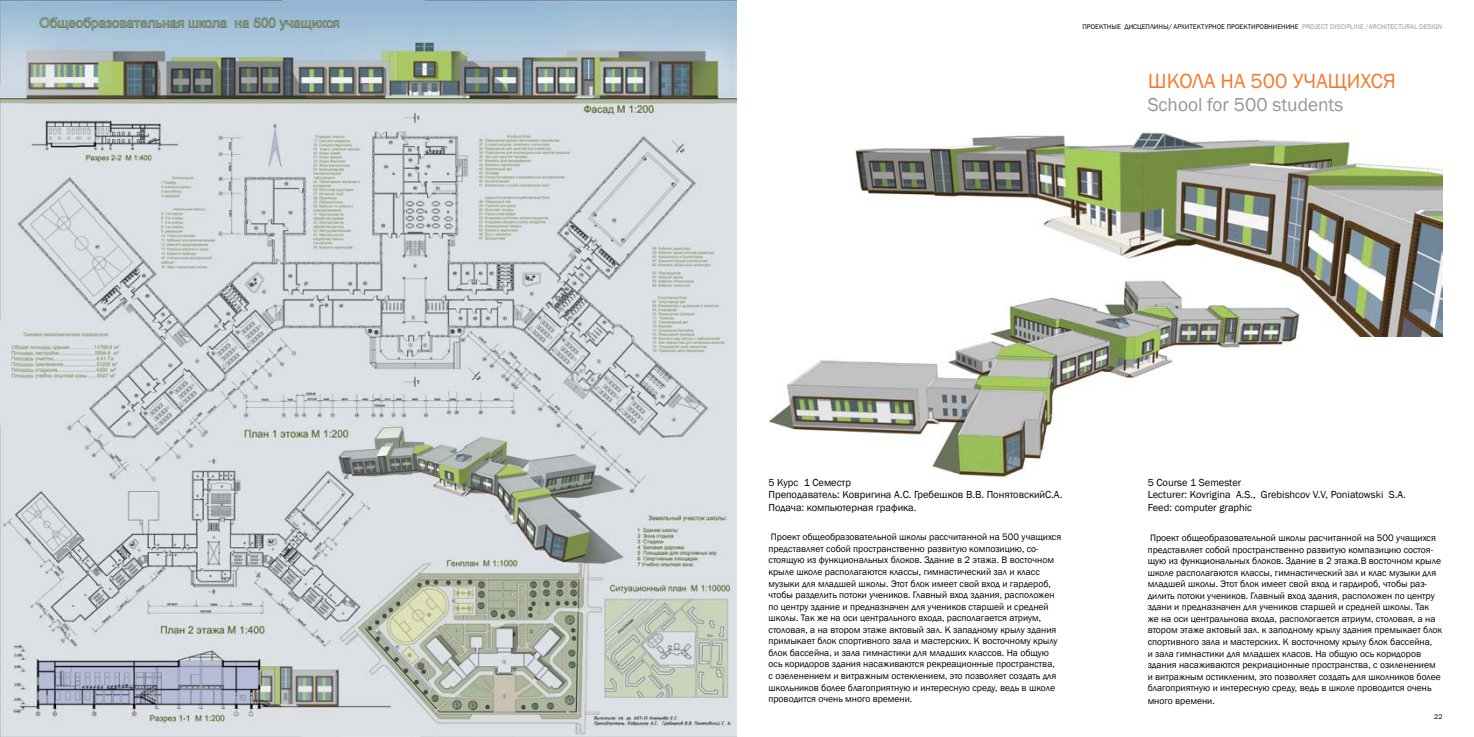
<style>
.page{position:relative;width:1474px;height:737px;background:#fff}
.page>*{position:absolute;margin:0;border:0;box-sizing:border-box;transform-origin:0 0}
.t1{font:21px "Franklin Gothic";color:#f47a31}
.t2{font:19.25px "Franklin Gothic";color:#949699}
.t3{font:10.5px/12.6px "Franklin Gothic";color:#000}
.t4{font:9.62px/11.5px "Franklin Gothic";color:#000}
.t5{font:7px "Franklin Gothic";color:#000}
.t6{font:7px "Franklin Gothic";color:#949699}
.s1{font-style:inherit}
</style>
<div class="page">
<img style="left:0;top:0;width:736px;height:736px">
<img style="left:854px;top:132px;width:588px;height:204px">
<img style="left:768px;top:278px;width:532px;height:200px">
<p class="t5" style="left:1082px;top:23px;width:10px">Проектные</p>
<p class="t5" style="left:1124px;top:23px;width:23px">дисцеплины</p>
<p class="t5" style="left:1168px;top:23px;width:10px">/ архитектурное</p>
<p class="t5" style="left:1226px;top:23px;width:6px">проектировниенине</p>
<p class="t6" style="left:1301px;top:23px;width:9px">Project</p>
<p class="t6" style="left:1330px;top:23px;width:5px">discipline</p>
<p class="t6" style="left:1365px;top:23px;width:8px"><span class="s1">/</span>architectural</p>
<p class="t6" style="left:1419px;top:23px;width:5px">design</p>
<h1 class="t1" style="left:1147px;top:68px;width:32px">школа</h1>
<h1 class="t1" style="left:1220px;top:68px;width:139px">на 500 учащихся</h1>
<h2 class="t2" style="left:1147px;top:92px;width:197px">School for 500 students</h2>
<p class="t3" style="left:768px;top:476px;width:295px">5 Курс 1 Семестр<br>Преподаватель: Ковригина А.С. Гребешков В.В. ПонятовскийС.А.<br>Подача: компьютерная графика.</p>
<p class="t4" style="left:768px;top:531px;width:294px">Проект общеобразовательной школы рассчитанной на 500 учащихся представляет собой пространственно развитую композицию, со&shy;стоящую из функциональных блоков. Здание в 2 этажа. В восточном крыле школе располагаются классы, гимнастический зал и класс музыки для младшей школы. Этот блок имеет свой вход и гардероб, чтобы разделить потоки учеников. Главный вход здания, расположен по центру здание и предназначен для учеников старшей и средней школы. Так же на оси центрального входа, располагается атриум, столовая, а на втором этаже актовый зал. К западному крылу здания примыкает блок спортивного зала и мастерских. К восточному крылу блок бассейна, и зала гимнастики для младших классов. На общую ось коридоров здания насаживаются рекреационные пространства, с озеленением и витражным остеклением, это позволяет создать для школьников более благоприятную и интересную среду, ведь в школе проводится очень много времени.</p>
<p class="t3" style="left:1147px;top:476px;width:259px">5 Course 1 Semester<br>Lecturer: Kovrigina A.S., Grebishcov V.V, Poniatowski S.A.<br>Feed: computer graphic</p>
<p class="t4" style="left:1147px;top:532px;width:296px">Проект общеобразовательной школы расчитанной на 500 учащихся представляет собой пространственно развитую компазицию состоя&shy;щую из функциональных блоков. Здание в 2 этажа.В восточном крыле школе располагаются классы, гимнастический зал и клас музыки для младшей школы. Этот блок имеет свой вход и гардироб, чтобы раз&shy;дилить потоки учеников. Главный вход здания, расположен по центру здани и предназначен для учеников старшей и средней школы. Так же на оси центральнова входа, распологается атриум, столовая, а на втором этаже актовый зал. к заподному крылу здания премыкает блок спортивного зала и мастерских. К восточному крылу блок бассейна,<br>и зала гимнастики для младшех класов. На общую ось коридоров здания насаживаются рекриационные пространства, с озиленением и витражным остикленим, это позволяет создать для школников более благоприятную и интересную среду, ведь в школе проводится очень</p>
<p class="t4" style="left:1147px;top:695px;width:69px">много времени.</p>
<p class="t5" style="left:1434px;top:712px;width:10px">22</p>
</div>
